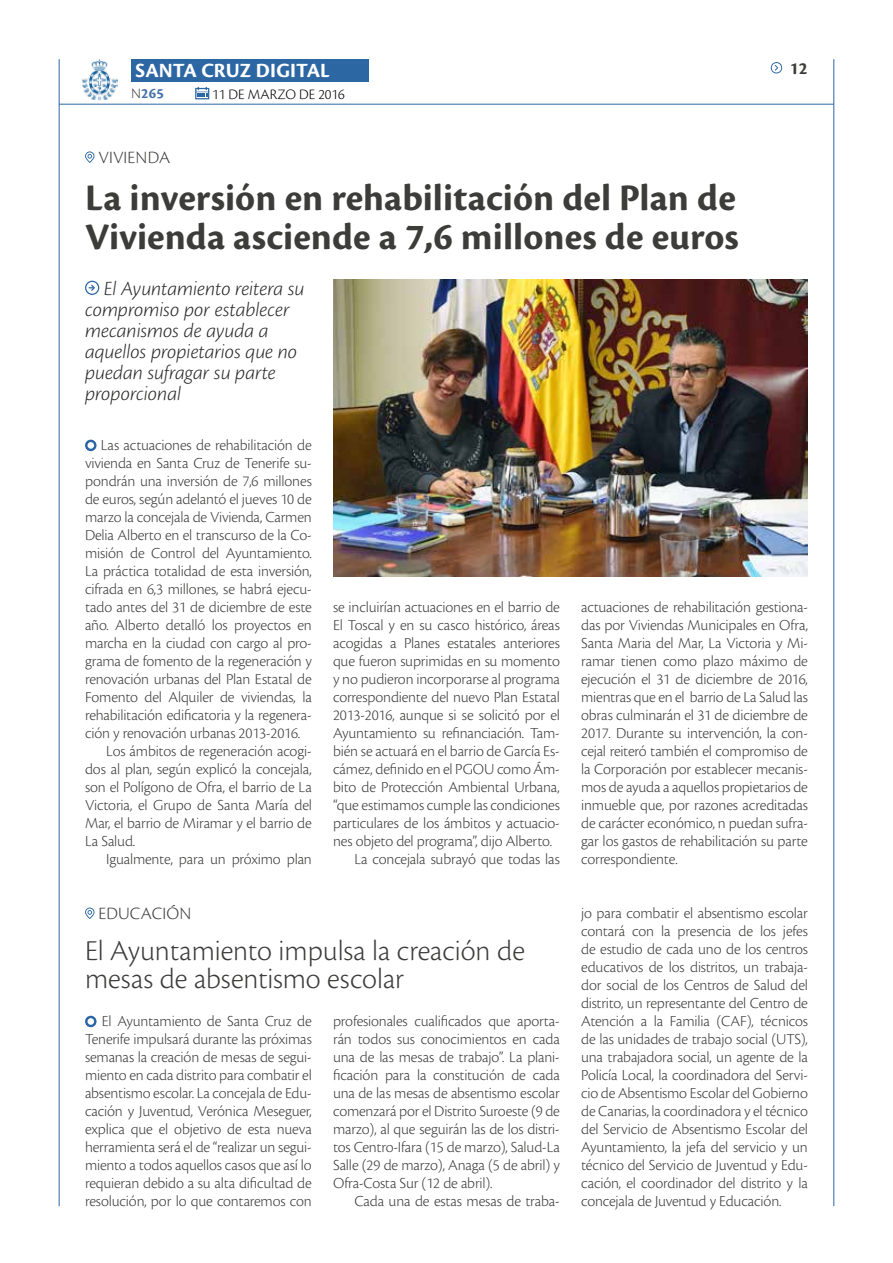
<style>
.page{position:relative;width:893px;height:1263px;background:#fff}
.page>*{position:absolute;margin:0;border:0;box-sizing:border-box;transform-origin:0 0}
.t1{font:700 39px/39px "Cronos Pro";color:#3c3c3b}
.t2{font:300 30px/28.5px "Cronos Pro";color:#3c3c3b}
.t3{font:italic 300 21px/21px "Cronos Pro";letter-spacing:-.005em;color:#282827}
.t4{font:700 21px "Cronos Pro";letter-spacing:.005em;color:#fff}
.t5{font:300 18px "Cronos Pro";letter-spacing:.01em;color:#3c3c3b}
.t6{font:700 18px "Cronos Pro";color:#3c3c3b}
.t7{font:300 15.9px/18px "Cronos Pro";letter-spacing:-.01em;color:#3c3c3b;text-align:justify}
.t8{font:300 15px "Cronos Pro";color:#000}
.t9{font:700 15px "Cronos Pro";color:#4672ac}
.s1{font-weight:300;color:#3c3c3b}
</style>
<div class="page">
<hr style="left:59px;top:104px;width:775px;height:1px;background:#2c66a3">
<div style="left:131px;top:59px;width:238px;height:23px;background:#2c66a3"></div>
<svg style="left:195px;top:87px;width:14px;height:12px"></svg>
<img style="left:82px;top:59px;width:36px;height:42px">
<hr style="left:59px;top:59px;width:1px;height:1147px;background:#2c66a3">
<hr style="left:833px;top:59px;width:1px;height:1147px;background:#2c66a3">
<svg style="left:771px;top:62px;width:12px;height:11px"></svg>
<svg style="left:85px;top:439px;width:12px;height:13px"></svg>
<svg style="left:85px;top:151px;width:9px;height:12px"></svg>
<svg style="left:85px;top:907px;width:9px;height:12px"></svg>
<svg style="left:85px;top:281px;width:14px;height:14px"></svg>
<img style="left:333px;top:279px;width:475px;height:297px">
<svg style="left:85px;top:1015px;width:12px;height:13px"></svg>
<h3 class="t4" style="left:136px;top:59px;width:196px">SANTA CRUZ DIGITAL</h3>
<p class="t9" style="left:131px;top:85px;width:34px"><span class="s1">N</span>265</p>
<p class="t8" style="left:212px;top:86px;width:134px">11 DE MARZO DE 2016</p>
<p class="t5" style="left:98px;top:147px;width:73px">VIVIENDA</p>
<h1 class="t1" style="left:85px;top:179px;width:655px">La inversión en rehabilitación del Plan de<br>Vivienda asciende a 7,6 millones de euros</h1>
<h3 class="t3" style="left:85px;top:278px;width:221px;text-indent:19px">El Ayuntamiento reitera su compromiso por establecer mecanismos de ayuda a aquellos propietarios que no puedan sufragar su parte proporcional</h3>
<p class="t6" style="left:790px;top:58px;width:20px">12</p>
<p class="t7" style="left:101px;top:436px;width:212px">Las actuaciones de rehabilitación de</p>
<p class="t7" style="left:85px;top:454px;width:228px">vivienda en Santa Cruz de Tenerife su-</p>
<p class="t7" style="left:85px;top:472px;width:228px">pondrán una inversión de 7,6 millones</p>
<p class="t7" style="left:85px;top:490px;width:228px">de euros, según adelantó el jueves 10 de</p>
<p class="t7" style="left:85px;top:508px;width:228px">marzo la concejala de Vivienda, Carmen</p>
<p class="t7" style="left:85px;top:526px;width:228px">Delia Alberto en el transcurso de la Co-</p>
<p class="t7" style="left:85px;top:544px;width:228px">misión de Control del Ayuntamiento.</p>
<p class="t7" style="left:85px;top:562px;width:228px">La práctica totalidad de esta inversión,</p>
<p class="t7" style="left:85px;top:580px;width:228px">cifrada en 6,3 millones, se habrá ejecu-</p>
<p class="t7" style="left:85px;top:598px;width:228px">tado antes del 31 de diciembre de este</p>
<p class="t7" style="left:85px;top:616px;width:228px">año. Alberto detalló los proyectos en</p>
<p class="t7" style="left:85px;top:634px;width:228px">marcha en la ciudad con cargo al pro-</p>
<p class="t7" style="left:85px;top:652px;width:228px">grama de fomento de la regeneración y</p>
<p class="t7" style="left:85px;top:670px;width:228px">renovación urbanas del Plan Estatal de</p>
<p class="t7" style="left:85px;top:688px;width:228px">Fomento del Alquiler de viviendas, la</p>
<p class="t7" style="left:85px;top:706px;width:228px">rehabilitación edificatoria y la regenera-</p>
<p class="t7" style="left:85px;top:724px;width:217px">ción y renovación urbanas 2013-2016.</p>
<p class="t7" style="left:106px;top:742px;width:207px">Los ámbitos de regeneración acogi-</p>
<p class="t7" style="left:85px;top:760px;width:228px">dos al plan, según explicó la concejala,</p>
<p class="t7" style="left:85px;top:778px;width:228px">son el Polígono de Ofra, el barrio de La</p>
<p class="t7" style="left:85px;top:796px;width:228px">Victoria, el Grupo de Santa María del</p>
<p class="t7" style="left:85px;top:814px;width:228px">Mar, el barrio de Miramar y el barrio de</p>
<p class="t7" style="left:85px;top:832px;width:52px">La Salud.</p>
<p class="t7" style="left:106px;top:850px;width:207px">Igualmente, para un próximo plan</p>
<p class="t5" style="left:98px;top:903px;width:95px">EDUCACIÓN</p>
<p class="t7" style="left:333px;top:598px;width:228px">se incluirían actuaciones en el barrio de</p>
<p class="t7" style="left:333px;top:616px;width:228px">El Toscal y en su casco histórico, áreas</p>
<p class="t7" style="left:333px;top:634px;width:228px">acogidas a Planes estatales anteriores</p>
<p class="t7" style="left:333px;top:652px;width:228px">que fueron suprimidas en su momento</p>
<p class="t7" style="left:333px;top:670px;width:228px">y no pudieron incorporarse al programa</p>
<p class="t7" style="left:333px;top:688px;width:228px">correspondiente del nuevo Plan Estatal</p>
<p class="t7" style="left:333px;top:706px;width:228px">2013-2016, aunque si se solicitó por el</p>
<p class="t7" style="left:333px;top:724px;width:228px">Ayuntamiento su refinanciación. Tam-</p>
<p class="t7" style="left:333px;top:742px;width:228px">bién se actuará en el barrio de García Es-</p>
<p class="t7" style="left:333px;top:760px;width:228px">cámez, definido en el PGOU como Ám-</p>
<p class="t7" style="left:333px;top:778px;width:228px">bito de Protección Ambiental Urbana,</p>
<p class="t7" style="left:333px;top:796px;width:228px">“que estimamos cumple las condiciones</p>
<p class="t7" style="left:333px;top:814px;width:228px">particulares de los ámbitos y actuacio-</p>
<p class="t7" style="left:333px;top:832px;width:220px">nes objeto del programa”, dijo Alberto.</p>
<p class="t7" style="left:354px;top:850px;width:207px">La concejala subrayó que todas las</p>
<h2 class="t2" style="left:85px;top:936px;width:441px">El Ayuntamiento impulsa la creación de mesas de absentismo escolar</h2>
<p class="t7" style="left:85px;top:1012px;width:228px;text-indent:17px">El Ayuntamiento de Santa Cruz de Tenerife impulsará durante las próximas semanas la creación de mesas de segui&shy;miento en cada distrito para combatir el absentismo escolar. La concejala de Edu&shy;cación y Juventud, Verónica Meseguer, explica que el objetivo de esta nueva herramienta será el de “realizar un segui&shy;miento a todos aquellos casos que así lo requieran debido a su alta dificultad de resolución, por lo que contaremos con</p>
<p class="t7" style="left:333px;top:1012px;width:228px">profesionales cualificados que aporta&shy;rán todos sus conocimientos en cada una de las mesas de trabajo”. La plani&shy;ficación para la constitución de cada una de las mesas de absentismo escolar comenzará por el Distrito Suroeste (9 de marzo), al que seguirán las de los distri&shy;tos Centro-Ifara (15 de marzo), Salud-La Salle (29 de marzo), Anaga (5 de abril) y Ofra-Costa Sur (12 de abril).</p>
<p class="t7" style="left:354px;top:1192px;width:207px">Cada una de estas mesas de traba-</p>
<p class="t7" style="left:581px;top:598px;width:228px">actuaciones de rehabilitación gestiona&shy;das por Viviendas Municipales en Ofra, Santa Maria del Mar, La Victoria y Mi&shy;ramar tienen como plazo máximo de ejecución el 31 de diciembre de 2016, mientras que en el barrio de La Salud las obras culminarán el 31 de diciembre de 2017. Durante su intervención, la con&shy;cejal reiteró también el compromiso de la Corporación por establecer mecanis&shy;mos de ayuda a aquellos propietarios de inmueble que, por razones acreditadas de carácter económico, n puedan sufra&shy;gar los gastos de rehabilitación su parte correspondiente.</p>
<p class="t7" style="left:581px;top:904px;width:228px">jo para combatir el absentismo escolar contará con la presencia de los jefes de estudio de cada uno de los centros educativos de los distritos, un trabaja&shy;dor social de los Centros de Salud del distrito, un representante del Centro de Atención a la Familia (CAF), técnicos de las unidades de trabajo social (UTS), una trabajadora social, un agente de la Policía Local, la coordinadora del Servi&shy;cio de Absentismo Escolar del Gobierno de Canarias, la coordinadora y el técnico del Servicio de Absentismo Escolar del Ayuntamiento, la jefa del servicio y un técnico del Servicio de Juventud y Edu&shy;cación, el coordinador del distrito y la concejala de Juventud y Educación.</p>
</div>
